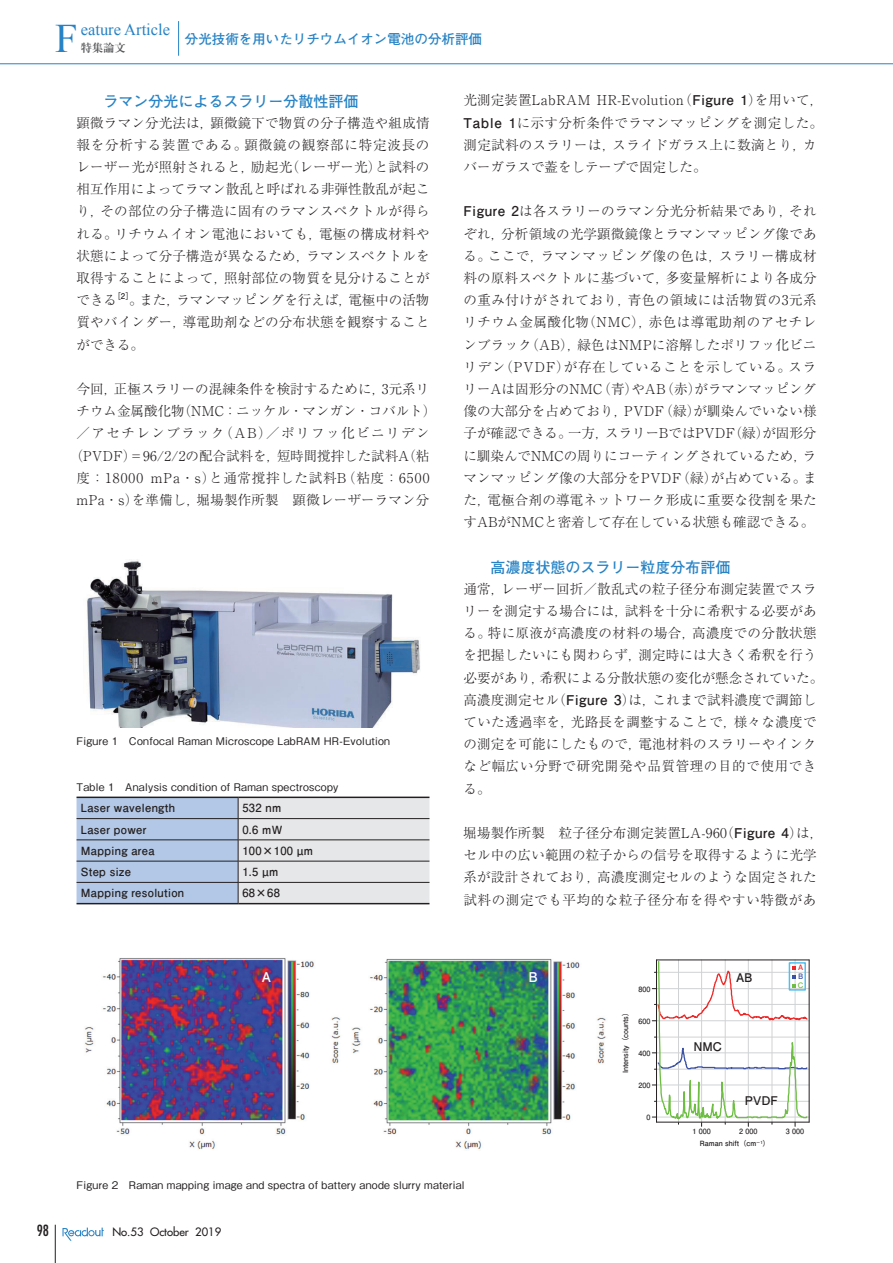
<style>
.page{position:relative;width:893px;height:1263px;background:#fff}
.page>*{position:absolute;margin:0;border:0;box-sizing:border-box;transform-origin:0 0}
.t1{font:40.5px "Times New Roman";color:#2783c5}
.t2{font:16.5px "Times New Roman";color:#2783c5}
.t3{font:700 15px "Futo Go B101 Pro";color:#2783c5}
.t4{font:condensed 15px "Futura";color:#231f20}
.t5{font:300 13.5px/22.2px "Ryumin Pro";letter-spacing:.015em;color:#231f20;text-align:justify}
.t6{font:700 13.5px "Futo Go B101 Pro";color:#fff}
.t7{font:700 13.35px "Futo Go B101 Pro";color:#2783c5}
.t8{font:700 12px "Futo Go B101 Pro";color:#231f20}
.t9{font:700 11.25px "Futo Go B101 Pro";letter-spacing:.03em;color:#231f20}
.t10{font:11.25px "Futura";color:#231f20}
.t11{font:700 11.25px "Ryumin Pro";color:#57585a}
.t12{font:500 10.5px "Gothic BBB Pro";letter-spacing:.03em;color:#231f20}
.t13{font:700 7.8px "Futo Go B101 Pro";color:#231f20}
.t14{font:700 7.5px "Futo Go B101 Pro";color:#ee2928}
.t15{font:700 7.5px "Futo Go B101 Pro";color:#3b51a3}
.t16{font:700 7.5px "Futo Go B101 Pro";color:#6ebe44}
.t17{font:700 7.2px "Futo Go B101 Pro";color:#231f20}
.s1{font-family:"Futo Go B101 Pro";font-weight:700}
</style>
<div class="page">
<hr style="left:0;top:63px;width:893px;height:1px;background:#2783c5">
<hr style="left:55px;top:1225px;width:1px;height:38px;background:#231f20">
<svg style="left:63px;top:1227px;width:41px;height:14px"></svg>
<hr style="left:178px;top:21px;width:1px;height:35px;background:#2783c5">
<img style="left:84px;top:958px;width:257px;height:192px">
<img style="left:351px;top:959px;width:255px;height:190px">
<hr style="left:701px;top:960px;width:1px;height:162px;background:#d1d2d4">
<hr style="left:748px;top:960px;width:1px;height:162px;background:#d1d2d4">
<hr style="left:795px;top:960px;width:1px;height:162px;background:#d1d2d4">
<hr style="left:678px;top:960px;width:1px;height:162px;background:#d1d2d4">
<hr style="left:725px;top:960px;width:1px;height:162px;background:#d1d2d4">
<hr style="left:772px;top:960px;width:1px;height:162px;background:#d1d2d4">
<hr style="left:656px;top:959px;width:153px;height:1px;background:#231f20">
<hr style="left:809px;top:960px;width:1px;height:162px;background:#231f20">
<hr style="left:656px;top:960px;width:1px;height:162px;background:#231f20">
<svg style="left:652px;top:961px;width:157px;height:165px"></svg>
<div style="left:789px;top:962px;width:17px;height:29px;border:2px solid #4fc0ee"></div>
<img style="left:87px;top:560px;width:334px;height:167px">
<svg style="left:77px;top:798px;width:352px;height:105px;background:#c7d0df"></svg>
<hr style="left:77px;top:796px;width:161px;height:2px;background:#231f20">
<hr style="left:238px;top:796px;width:191px;height:2px;background:#231f20">
<hr style="left:77px;top:903px;width:161px;height:1px;background:#231f20">
<hr style="left:238px;top:903px;width:191px;height:1px;background:#231f20">
<h1 class="t1" style="left:55px;top:11px;width:24px">F</h1>
<p class="t2" style="left:81px;top:19px;width:91px">eature Article</p>
<p class="t11" style="left:81px;top:39px;width:46px">特集論文</p>
<p class="t7" style="left:185px;top:28px;width:291px">分光技術を用いたリチウムイオン電池の分析評価</p>
<p class="t3" style="left:104px;top:89px;width:256px">ラマン分光によるスラリー分散性評価</p>
<p class="t5" style="left:77px;top:110px;width:355px">顕微ラマン分光法は，顕微鏡下で物質の分子構造や組成情報を分析する装置である。顕微鏡の観察部に特定波長のレーザー光が照射されると，励起光（レーザー光）と試料の相互作用によってラマン散乱と呼ばれる非弾性散乱が起こり，その部位の分子構造に固有のラマンスペクトルが得られる。リチウムイオン電池においても，電極の構成材料や状態によって分子構造が異なるため，ラマンスペクトルを取得することによって，照射部位の物質を見分けることができる</p>
<p class="t13" style="left:113px;top:289px;width:22px">［2］</p>
<p class="t5" style="left:77px;top:288px;width:355px;text-indent:53px">。また，ラマンマッピングを行えば，電極中の活物質やバインダー，導電助剤などの分布状態を観察することができる。</p>
<p class="t5" style="left:70px;top:377px;width:368px;text-align:center">今回，正極スラリーの混練条件を検討するために，3元系リチウム金属酸化物（NMC：ニッケル・マンガン・コバルト）／アセチレンブラック（AB）／ポリフッ化ビニリデン（PVDF）＝96/2/2の配合試料を，短時間撹拌した試料A（粘度：18000 mPa・s）と通常撹拌した試料B（粘度：6500 mPa・s）を準備し，堀場製作所製　顕微レーザーラマン分</p>
<p class="t12" style="left:77px;top:732px;width:315px">Figure 1 Confocal Raman Microscope LabRAM HR-Evolution</p>
<p class="t12" style="left:77px;top:779px;width:263px">Table 1 Analysis condition of Raman spectroscopy</p>
<p class="t9" style="left:81px;top:799px;width:96px">Laser wavelength</p>
<p class="t9" style="left:242px;top:799px;width:40px">532 nm</p>
<p class="t9" style="left:81px;top:820px;width:67px">Laser power</p>
<p class="t9" style="left:242px;top:820px;width:41px">0.6 mW</p>
<p class="t9" style="left:81px;top:841px;width:75px">Mapping area</p>
<p class="t9" style="left:242px;top:841px;width:72px">100×100 µm</p>
<p class="t9" style="left:81px;top:863px;width:52px">Step size</p>
<p class="t9" style="left:242px;top:863px;width:38px">1.5 µm</p>
<p class="t9" style="left:81px;top:884px;width:105px">Mapping resolution</p>
<p class="t9" style="left:242px;top:884px;width:39px">68×68</p>
<p class="t5" style="left:463px;top:88px;width:361px;text-align:left">光測定装置LabRAM HR-Evolution（<span class="s1">Figure 1</span>）を用いて，<br><span class="s1">Table 1</span>に示す分析条件でラマンマッピングを測定した。測定試料のスラリーは，スライドガラス上に数滴とり，カバーガラスで蓋をしテープで固定した。</p>
<p class="t5" style="left:463px;top:199px;width:355px"><span class="s1">Figure 2</span>は各スラリーのラマン分光分析結果であり，それぞれ，分析領域の光学顕微鏡像とラマンマッピング像である。ここで，ラマンマッピング像の色は，スラリー構成材料の原料スペクトルに基づいて，多変量解析により各成分の重み付けがされており，青色の領域には活物質の3元系リチウム金属酸化物（NMC），赤色は導電助剤のアセチレンブラック（AB），緑色はNMPに溶解したポリフッ化ビニリデン（PVDF）が存在していることを示している。スラリーAは固形分のNMC（青）やAB（赤）がラマンマッピング像の大部分を占めており，PVDF（緑）が馴染んでいない様子が確認できる。一方，スラリーBではPVDF（緑）が固形分に馴染んでNMCの周りにコーティングされているため，ラマンマッピング像の大部分をPVDF（緑）が占めている。また，電極合剤の導電ネットワーク形成に重要な役割を果たすABがNMCと密着して存在している状態も確認できる。</p>
<p class="t3" style="left:490px;top:555px;width:241px">高濃度状態のスラリー粒度分布評価</p>
<p class="t5" style="left:463px;top:577px;width:361px;text-align:left">通常，レーザー回折／散乱式の粒子径分布測定装置でスラリーを測定する場合には，試料を十分に希釈する必要がある。特に原液が高濃度の材料の場合，高濃度での分散状態を把握したいにも関わらず，測定時には大きく希釈を行う必要があり，希釈による分散状態の変化が懸念されていた。高濃度測定セル（<span class="s1">Figure 3</span>）は，これまで試料濃度で調節していた透過率を，光路長を調整することで，様々な濃度での測定を可能にしたもので，電池材料のスラリーやインクなど幅広い分野で研究開発や品質管理の目的で使用できる。</p>
<p class="t5" style="left:463px;top:821px;width:361px;text-align:left">堀場製作所製　粒子径分布測定装置LA-960（<span class="s1">Figure 4</span>）は，セル中の広い範囲の粒子からの信号を取得するように光学系が設計されており，高濃度測定セルのような固定された試料の測定でも平均的な粒子径分布を得やすい特徴があ</p>
<p class="t6" style="left:262px;top:966px;width:11px">A</p>
<p class="t6" style="left:529px;top:966px;width:11px">B</p>
<p class="t8" style="left:736px;top:968px;width:18px">AB</p>
<p class="t17" style="left:619px;top:1073px;width:66px;rotate:-90deg">Intensity（counts）</p>
<p class="t17" style="left:638px;top:983px;width:14px">800</p>
<p class="t17" style="left:638px;top:1015px;width:14px">600</p>
<p class="t17" style="left:638px;top:1047px;width:14px">400</p>
<p class="t17" style="left:638px;top:1079px;width:14px">200</p>
<p class="t17" style="left:646px;top:1111px;width:6px">0</p>
<p class="t8" style="left:693px;top:1037px;width:30px">NMC</p>
<p class="t8" style="left:745px;top:1091px;width:35px">PVDF</p>
<p class="t14" style="left:798px;top:961px;width:7px">A</p>
<p class="t15" style="left:798px;top:970px;width:7px">B</p>
<p class="t16" style="left:798px;top:979px;width:7px">C</p>
<p class="t17" style="left:692px;top:1125px;width:20px">1 000</p>
<p class="t17" style="left:739px;top:1125px;width:20px">2 000</p>
<p class="t17" style="left:786px;top:1125px;width:20px">3 000</p>
<p class="t12" style="left:77px;top:1176px;width:390px">Figure 2 Raman mapping image and spectra of battery anode slurry material</p>
<p class="t4" style="left:37px;top:1221px;width:14px">98</p>
<p class="t10" style="left:112px;top:1225px;width:110px">No.53 October 2019</p>
<p class="t17" style="left:700px;top:1138px;width:72px">Raman shift（cm<sup>－1</sup>）</p>
</div>
